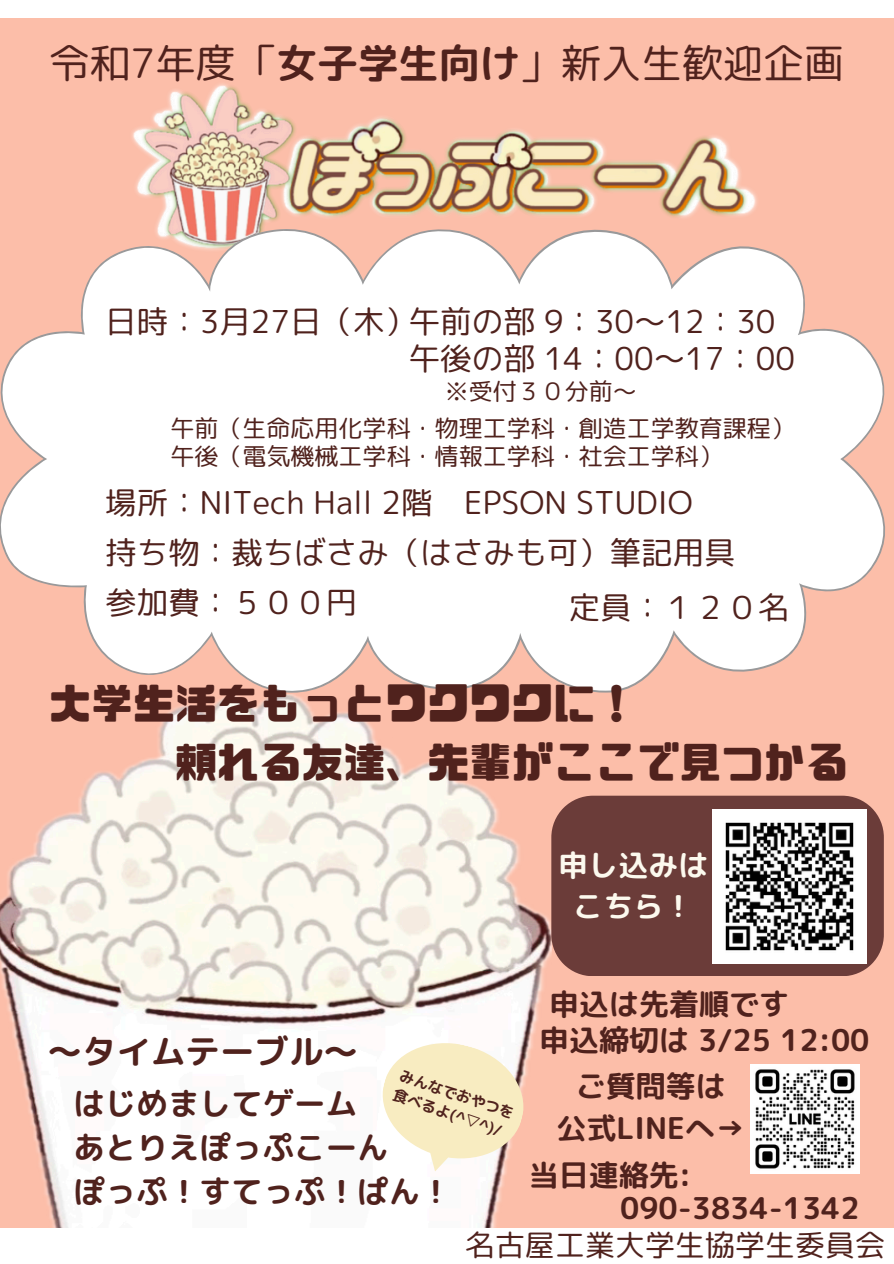
<style>
.page{position:relative;width:894px;height:1264px;background:#fff}
.page>*{position:absolute;margin:0;border:0;box-sizing:border-box;transform-origin:0 0}
.t1{font:42px/58.5px "CP Font";color:#50221d}
.t2{font:40.5px "rounded mplus 1 p regular";color:#50221d}
.t3{font:34.5px "rounded mplus 1 p bold";color:#50221d}
.t4{font:31.5px "rounded mplus 1 p regular";color:#50221d}
.t5{font:31.5px/43.8px "rounded mplus 1 p bold";color:#50221d}
.t6{font:30px/41.7px "rounded mplus 1 p bold";color:#50221d;text-align:center}
.t7{font:30px "rounded mplus 1 p regular";color:#50221d}
.t8{font:30px/41.7px "rounded mplus 1 p bold";color:#fcf9ee;text-align:center}
.t9{font:24px "rounded mplus 1 p regular";color:#50221d}
.t10{font:15px "rounded mplus 1 p bold";color:#50221d}
.s1{font-family:"rounded mplus 1 p bold"}
</style>
<div class="page">
<div style="left:0;top:18px;width:893px;height:1227px;background:#fcbea9"></div>
<img style="left:0;top:696px;width:551px;height:531px">
<div style="left:0;top:1227px;width:893px;height:36px;background:#fff"></div>
<img style="left:132px;top:84px;width:625px;height:140px">
<svg style="left:0;top:226px;width:885px;height:466px;fill:#fff"></svg>
<img style="left:750px;top:1064px;width:109px;height:109px">
<svg style="left:377px;top:1036px;width:152px;height:126px;background:#f6ebcd"></svg>
<div style="left:551px;top:795px;width:332px;height:181px;background:#6b3c39"></div>
<img style="left:712px;top:809px;width:154px;height:154px">
<h2 class="t2" style="left:49px;top:34px;width:796px">令和7年度「<span class="s1">女子学生向け</span>」新入生歓迎企画</h2>
<h4 class="t4" style="left:105px;top:299px;width:312px">日時：3月27日（木）</h4>
<h4 class="t4" style="left:408px;top:299px;width:368px">午前の部 9：30～12：30</h4>
<p class="t4" style="left:408px;top:336px;width:387px">午後の部 14：00～17：00</p>
<h4 class="t9" style="left:444px;top:374px;width:193px">※受付３０分前～</h4>
<p class="t9" style="left:170px;top:411px;width:625px">午前（生命応用化学科・物理工学科・創造工学教育課程）</p>
<p class="t9" style="left:170px;top:439px;width:553px">午後（電気機械工学科・情報工学科・社会工学科）</p>
<p class="t4" style="left:105px;top:480px;width:588px">場所：NITech Hall 2階 EPSON STUDIO</p>
<p class="t4" style="left:105px;top:530px;width:632px">持ち物：裁ちばさみ（はさみも可）筆記用具</p>
<h4 class="t4" style="left:105px;top:579px;width:254px">参加費：５００円</h4>
<h5 class="t4" style="left:568px;top:585px;width:222px">定員：１２０名</h5>
<h4 class="t1" style="left:175px;top:675px;width:673px;text-indent:-126px">大学生活をもっとワクワクに！<br>頼れる友達、先輩がここで見つかる</h4>
<h4 class="t8" style="left:558px;top:843px;width:151px">申し込みはこちら！</h4>
<h4 class="t3" style="left:47px;top:1027px;width:312px">～タイムテーブル～</h4>
<h6 class="t10" style="left:403px;top:1064px;width:121px;rotate:19deg">みんなでおやつを</h6>
<p class="t10" style="left:397px;top:1083px;width:115px;rotate:19deg">食べるよ(^▽^)/</p>
<h1 class="t5" style="left:73px;top:1081px;width:380px">はじめましてゲーム<br>あとりえぽっぷこーん<br>ぽっぷ！すてっぷ！ぱん！</h1>
<h6 class="t6" style="left:549px;top:982px;width:241px">申込は先着順です</h6>
<p class="t6" style="left:539px;top:1018px;width:332px">申込締切は 3/25 12:00</p>
<h6 class="t6" style="left:556px;top:1065px;width:190px">ご質問等は<br>公式LINEへ→</h6>
<h6 class="t6" style="left:620px;top:1158px;width:241px;line-height:32.7px;text-align:left;text-indent:-91px">当日連絡先:<br>090-3834-1342</h6>
<p class="t7" style="left:465px;top:1223px;width:421px">名古屋工業大学生協学生委員会</p>
</div>
